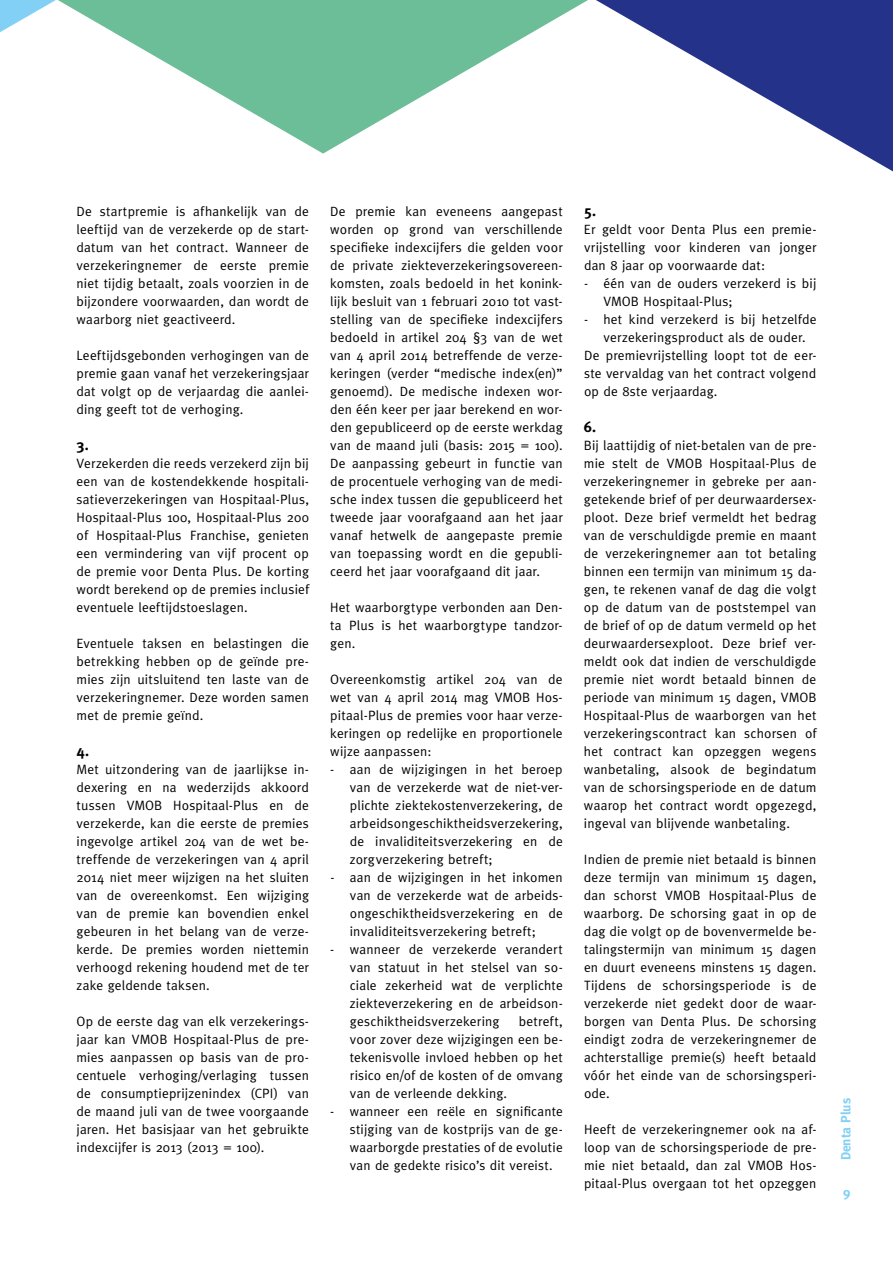
<style>
.page{position:relative;width:893px;height:1263px;background:#fff}
.page>*{position:absolute;margin:0;border:0;box-sizing:border-box;transform-origin:0 0}
.t1{font:700 15px "Meta";color:#000}
.t2{font:13.5px/18px "Meta";letter-spacing:.015em;color:#000;text-align:justify}
.t3{font:700 13.5px "Meta";color:#82d0f5}
</style>
<div class="page">
<svg style="left:120px;top:0;width:453px;height:154px;fill:#6cbe98"></svg>
<svg style="left:0;top:0;width:120px;height:36px"></svg>
<svg style="left:573px;top:0;width:320px;height:172px"></svg>
<p class="t2" style="left:77px;top:202px;width:234px">De startpremie is afhankelijk van de leeftijd van de verzekerde op de start&shy;datum van het contract. Wanneer de verzekeringnemer de eerste premie niet tijdig betaalt, zoals voorzien in de bijzondere voorwaarden, dan wordt de waarborg niet geactiveerd.</p>
<p class="t2" style="left:77px;top:346px;width:234px">Leeftijdsgebonden verhogingen van de premie gaan vanaf het verzekeringsjaar dat volgt op de verjaardag die aanlei&shy;ding geeft tot de verhoging.</p>
<p class="t1" style="left:77px;top:436px;width:14px">3.</p>
<p class="t2" style="left:77px;top:454px;width:234px">Verzekerden die reeds verzekerd zijn bij een van de kostendekkende hospitali&shy;satieverzekeringen van Hospitaal-Plus, Hospitaal-Plus 100, Hospitaal-Plus 200 of Hospitaal-Plus Franchise, genieten een vermindering van vijf procent op de premie voor Denta Plus. De korting wordt berekend op de premies inclusief eventuele leeftijdstoeslagen.</p>
<p class="t2" style="left:77px;top:634px;width:234px">Eventuele taksen en belastingen die betrekking hebben op de geïnde pre&shy;mies zijn uitsluitend ten laste van de verzekeringnemer. Deze worden samen met de premie geïnd.</p>
<p class="t1" style="left:77px;top:742px;width:14px">4.</p>
<p class="t2" style="left:77px;top:760px;width:234px">Met uitzondering van de jaarlijkse in&shy;dexering en na wederzijds akkoord tussen VMOB Hospitaal-Plus en de verzekerde, kan die eerste de premies ingevolge artikel 204 van de wet be&shy;treffende de verzekeringen van 4 april 2014 niet meer wijzigen na het sluiten van de overeenkomst. Een wijziging van de premie kan bovendien enkel gebeuren in het belang van de verze&shy;kerde. De premies worden niettemin verhoogd rekening houdend met de ter zake geldende taksen.</p>
<p class="t2" style="left:76px;top:1012px;width:234px">Op de eerste dag van elk verzekerings&shy;jaar kan VMOB Hospitaal-Plus de pre&shy;mies aanpassen op basis van de pro&shy;centuele verhoging/verlaging tussen de consumptieprijzenindex (CPI) van de maand juli van de twee voorgaande jaren. Het basisjaar van het gebruikte indexcijfer is 2013 (2013 = 100).</p>
<p class="t2" style="left:330px;top:202px;width:234px">De premie kan eveneens aangepast worden op grond van verschillende specifieke indexcijfers die gelden voor de private ziekteverzekeringsovereen&shy;komsten, zoals bedoeld in het konink&shy;lijk besluit van 1 februari 2010 tot vast&shy;stelling van de specifieke indexcijfers bedoeld in artikel 204 §3 van de wet van 4 april 2014 betreffende de verze&shy;keringen (verder “medische index(en)” genoemd). De medische indexen wor&shy;den één keer per jaar berekend en wor&shy;den gepubliceerd op de eerste werkdag van de maand juli (basis: 2015 = 100).<br>De aanpassing gebeurt in functie van de procentuele verhoging van de medi&shy;sche index tussen die gepubliceerd het tweede jaar voorafgaand aan het jaar vanaf hetwelk de aangepaste premie van toepassing wordt en die gepubli&shy;ceerd het jaar voorafgaand dit jaar.</p>
<p class="t2" style="left:330px;top:598px;width:234px">Het waarborgtype verbonden aan Den&shy;ta Plus is het waarborgtype tandzor&shy;gen.</p>
<p class="t2" style="left:330px;top:670px;width:234px">Overeenkomstig artikel 204 van de wet van 4 april 2014 mag VMOB Hos&shy;pitaal-Plus de premies voor haar verze&shy;keringen op redelijke en proportionele wijze aanpassen:</p>
<p class="t2" style="left:350px;top:760px;width:214px;text-indent:-20px">- aan de wijzigingen in het beroep van de verzekerde wat de niet-ver&shy;plichte ziektekostenverzekering, de arbeidsongeschiktheidsverzekering, de invaliditeitsverzekering en de zorgverzekering betreft;</p>
<p class="t2" style="left:350px;top:868px;width:214px;text-indent:-19px">- aan de wijzigingen in het inkomen van de verzekerde wat de arbeids&shy;ongeschiktheidsverzekering en de invaliditeitsverzekering betreft;</p>
<p class="t2" style="left:350px;top:940px;width:214px;text-indent:-19px">- wanneer de verzekerde verandert van statuut in het stelsel van so&shy;ciale zekerheid wat de verplichte ziekteverzekering en de arbeidson&shy;geschiktheidsverzekering</p>
<p class="t2" style="left:350px;top:1012px;width:214px;text-indent:169px">betreft, voor zover deze wijzigingen een be&shy;tekenisvolle invloed hebben op het risico en/of de kosten of de omvang van de verleende dekking.</p>
<p class="t2" style="left:350px;top:1102px;width:214px;text-indent:-20px">- wanneer een reële en significante stijging van de kostprijs van de ge&shy;waarborgde prestaties of de evolutie van de gedekte risico’s dit vereist.</p>
<p class="t1" style="left:584px;top:202px;width:14px">5.</p>
<p class="t2" style="left:584px;top:220px;width:234px">Er geldt voor Denta Plus een premie&shy;vrijstelling voor kinderen van jonger dan 8 jaar op voorwaarde dat:</p>
<p class="t2" style="left:603px;top:274px;width:214px;text-indent:-19px">- één van de ouders verzekerd is bij<br>VMOB Hospitaal-Plus;</p>
<p class="t2" style="left:584px;top:310px;width:234px">- het kind verzekerd is bij hetzelfde</p>
<p class="t2" style="left:603px;top:328px;width:204px">verzekeringsproduct als de ouder.</p>
<p class="t2" style="left:584px;top:346px;width:234px">De premievrijstelling loopt tot de eer-</p>
<p class="t2" style="left:584px;top:364px;width:234px">ste vervaldag van het contract volgend</p>
<p class="t2" style="left:584px;top:382px;width:135px">op de 8ste verjaardag.</p>
<p class="t1" style="left:584px;top:418px;width:14px">6.</p>
<p class="t2" style="left:584px;top:436px;width:234px">Bij laattijdig of niet-betalen van de pre&shy;mie stelt de VMOB Hospitaal-Plus de verzekeringnemer in gebreke per aan&shy;getekende brief of per deurwaardersex&shy;ploot. Deze brief vermeldt het bedrag van de verschuldigde premie en maant de verzekeringnemer aan tot betaling binnen een termijn van minimum 15 da&shy;gen, te rekenen vanaf de dag die volgt op de datum van de poststempel van de brief of op de datum vermeld op het deurwaardersexploot. Deze brief ver&shy;meldt ook dat indien de verschuldigde premie niet wordt betaald binnen de periode van minimum 15 dagen, VMOB Hospitaal-Plus de waarborgen van het verzekeringscontract kan schorsen of het contract kan opzeggen wegens wanbetaling, alsook de begindatum van de schorsingsperiode en de datum waarop het contract wordt opgezegd, ingeval van blijvende wanbetaling.</p>
<p class="t2" style="left:584px;top:850px;width:234px">Indien de premie niet betaald is binnen deze termijn van minimum 15 dagen, dan schorst VMOB Hospitaal-Plus de waarborg. De schorsing gaat in op de dag die volgt op de bovenvermelde be&shy;talingstermijn van minimum 15 dagen en duurt eveneens minstens 15 dagen.<br>Tijdens de schorsingsperiode is de verzekerde niet gedekt door de waar&shy;borgen van Denta Plus. De schorsing eindigt zodra de verzekeringnemer de achterstallige premie(s) heeft betaald vóór het einde van de schorsingsperi&shy;ode.</p>
<p class="t2" style="left:584px;top:1120px;width:234px">Heeft de verzekeringnemer ook na af&shy;loop van de schorsingsperiode de pre&shy;mie niet betaald, dan zal VMOB Hos&shy;pitaal-Plus overgaan tot het opzeggen</p>
<p class="t3" style="left:838px;top:1160px;width:64px;rotate:-90deg">Denta Plus</p>
<p class="t3" style="left:843px;top:1184px;width:9px">9</p>
</div>
